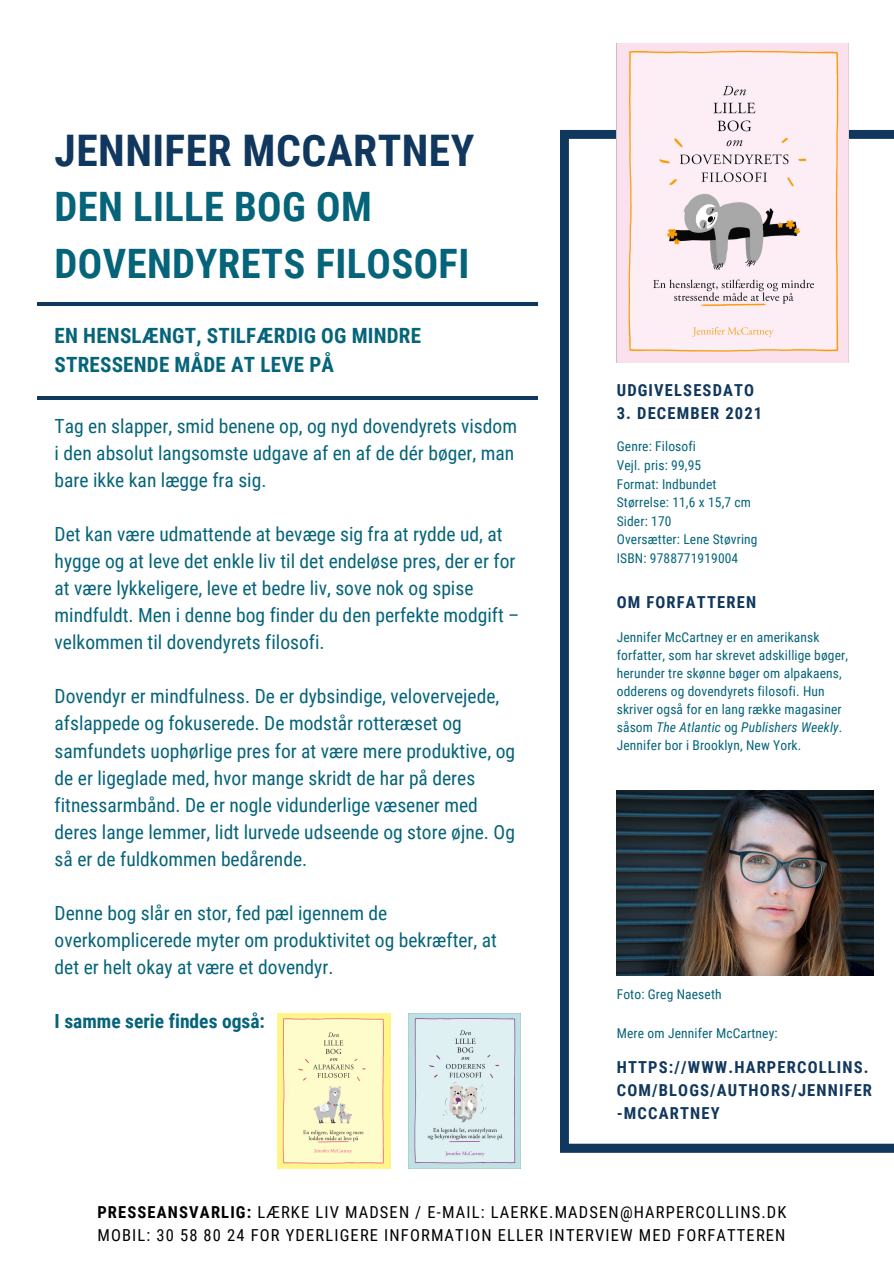
<style>
.page{position:relative;width:894px;height:1264px;background:#fff}
.page>*{position:absolute;margin:0;border:0;box-sizing:border-box;transform-origin:0 0}
.t1{font:700 43.5px "Roboto Condensed";letter-spacing:.01em;color:#10375d}
.t2{font:700 40.5px "Roboto Condensed";letter-spacing:.01em;color:#05647a}
.t3{font:700 21px/29.2px "Roboto Condensed";letter-spacing:.01em;color:#05647a}
.t4{font:19.5px/27px "Roboto Condensed";color:#05647a}
.t5{font:700 19.5px "Roboto Condensed";color:#05647a}
.t6{font:16.5px/22.5px "Roboto Condensed";letter-spacing:.07em;color:#000}
.t7{font:700 16.5px/23px "Roboto Condensed";letter-spacing:.07em;color:#10375d}
.t8{font:13.5px/18px "Roboto Condensed";letter-spacing:.01em;color:#05647a}
.s1{font-style:italic}
.s2{font-weight:700}
</style>
<div class="page">
<svg style="left:560px;top:130px;width:333px;height:1022px"></svg>
<hr style="left:37px;top:396px;width:500px;height:3px;background:#10375d">
<hr style="left:37px;top:302px;width:500px;height:3px;background:#10375d">
<img style="left:616px;top:790px;width:256px;height:185px">
<img style="left:408px;top:1013px;width:113px;height:155px">
<img style="left:616px;top:43px;width:232px;height:319px">
<img style="left:277px;top:1013px;width:114px;height:155px">
<p class="t1" style="left:55px;top:125px;width:421px">JENNIFER MCCARTNEY</p>
<p class="t2" style="left:55px;top:184px;width:318px">DEN LILLE BOG OM</p>
<p class="t2" style="left:55px;top:240px;width:416px">DOVENDYRETS FILOSOFI</p>
<p class="t3" style="left:55px;top:321px;width:368px">EN HENSLÆNGT, STILFÆRDIG OG MINDRE<br>STRESSENDE MÅDE AT LEVE PÅ</p>
<p class="t4" style="left:55px;top:413px;width:464px">Tag en slapper, smid benene op, og nyd dovendyrets visdom i den absolut langsomste udgave af en af de dér bøger, man bare ikke kan lægge fra sig.</p>
<p class="t4" style="left:55px;top:521px;width:466px">Det kan være udmattende at bevæge sig fra at rydde ud, at hygge og at leve det enkle liv til det endeløse pres, der er for at være lykkeligere, leve et bedre liv, sove nok og spise mindfuldt. Men i denne bog finder du den perfekte modgift – velkommen til dovendyrets filosofi.</p>
<p class="t4" style="left:55px;top:683px;width:462px">Dovendyr er mindfulness. De er dybsindige, velovervejede, afslappede og fokuserede. De modstår rotteræset og samfundets uophørlige pres for at være mere produktive, og de er ligeglade med, hvor mange skridt de har på deres fitnessarmbånd. De er nogle vidunderlige væsener med deres lange lemmer, lidt lurvede udseende og store øjne. Og så er de fuldkommen bedårende.</p>
<p class="t4" style="left:55px;top:899px;width:443px">Denne bog slår en stor, fed pæl igennem de overkomplicerede myter om produktivitet og bekræfter, at det er helt okay at være et dovendyr.</p>
<p class="t5" style="left:55px;top:1009px;width:212px">I samme serie findes også:</p>
<p class="t7" style="left:616px;top:378px;width:139px">UDGIVELSESDATO</p>
<p class="t7" style="left:616px;top:401px;width:147px">3. DECEMBER 2021</p>
<p class="t8" style="left:616px;top:438px;width:81px">Genre: Filosofi</p>
<p class="t8" style="left:616px;top:456px;width:86px">Vejl. pris: 99,95</p>
<p class="t8" style="left:616px;top:475px;width:101px">Format: Indbundet</p>
<p class="t8" style="left:616px;top:493px;width:136px">Størrelse: 11,6 x 15,7 cm</p>
<p class="t8" style="left:616px;top:512px;width:56px">Sider: 170</p>
<p class="t8" style="left:616px;top:531px;width:142px">Oversætter: Lene Støvring</p>
<p class="t8" style="left:616px;top:549px;width:123px">ISBN: 9788771919004</p>
<p class="t7" style="left:616px;top:590px;width:141px">OM FORFATTEREN</p>
<p class="t8" style="left:616px;top:628px;width:233px">Jennifer McCartney er en amerikansk forfatter, som har skrevet adskillige bøger, herunder tre skønne bøger om alpakaens, odderens og dovendyrets filosofi. Hun skriver også for en lang række magasiner såsom <span class="s1">The Atlantic</span> og <span class="s1">Publishers Weekly</span>.<br>Jennifer bor i Brooklyn, New York.</p>
<p class="t8" style="left:616px;top:984px;width:106px">Foto: Greg Naeseth</p>
<p class="t8" style="left:616px;top:1024px;width:162px">Mere om Jennifer McCartney:</p>
<p class="t7" style="left:616px;top:1055px;width:257px">HTTPS://WWW.HARPERCOLLINS.<br>COM/BLOGS/AUTHORS/JENNIFER -MCCARTNEY</p>
<p class="t6" style="left:97px;top:1201px;width:690px"><span class="s2">PRESSEANSVARLIG:</span> LÆRKE LIV MADSEN / E-MAIL: LAERKE.MADSEN@HARPERCOLLINS.DK<br>MOBIL: 30 58 80 24 FOR YDERLIGERE INFORMATION ELLER INTERVIEW MED FORFATTEREN</p>
</div>
